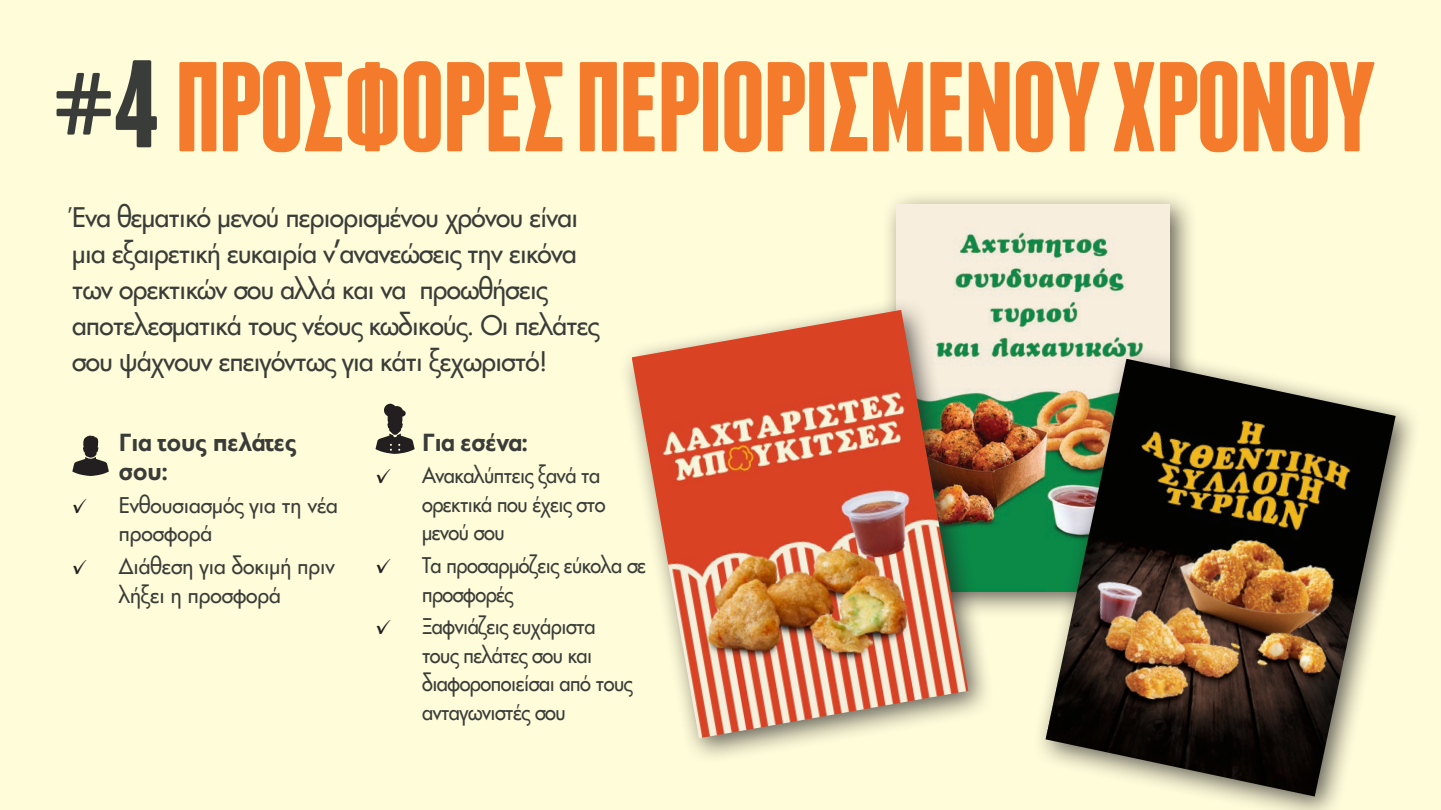
<style>
.page{position:relative;width:1441px;height:810px;background:#fff}
.page>*{position:absolute;margin:0;border:0;box-sizing:border-box;transform-origin:0 0}
.t1{font:127.5px "Franchise New";letter-spacing:-.03em;color:#f47b2c}
.t2{font:700 124.35px "Franchise";color:#393c38}
.t3{font:30px/36px "Brother 1816";letter-spacing:-.02em;color:#393c38}
.t4{font:24px/28.5px "Brother 1816";letter-spacing:-.02em;color:#393c38;scale:.95 1}
.t5{font:24px/28.8px "Brother 1816";color:#393c38}
.t6{font:700 24px/28.8px "Brother 1816";color:#393c38}
.s1{font-family:"PF Agora Slab Pro";font-size:21px;color:#231f20}
</style>
<div class="page">
<div style="left:0;top:0;width:1440px;height:810px;background:#fffcda"></div>
<svg style="left:72px;top:435px;width:37px;height:41px"></svg>
<svg style="left:375px;top:404px;width:39px;height:50px"></svg>
<div style="left:881px;top:190px;width:317px;height:429px;background:#231f20;opacity:.7"></div>
<img style="left:896px;top:204px;width:273px;height:387px">
<div style="left:619px;top:297px;width:375px;height:468px;background:#231f20;opacity:.7"></div>
<img style="left:631px;top:310px;width:337px;height:428px">
<div style="left:1032px;top:346px;width:389px;height:464px;background:#231f20;opacity:.7"></div>
<img style="left:1045px;top:359px;width:350px;height:438px">
<p class="t2" style="left:54px;top:46px;width:109px">#4</p>
<p class="t1" style="left:175px;top:43px;width:1202px">ΠΡΟΣΦΟΡΕΣ ΠΕΡΙΟΡΙΣΜΕΝΟΥ ΧΡΟΝΟΥ</p>
<p class="t3" style="left:72px;top:197px;width:528px">Ένα θεματικό μενού περιορισμένου χρόνου είναι μια εξαιρετική ευκαιρία ν’ανανεώσεις την εικόνα των ορεκτικών σου αλλά και να προωθήσεις αποτελεσματικά τους νέους κωδικούς. Οι πελάτες σου ψάχνουν επειγόντως για κάτι ξεχωριστό!</p>
<p class="t6" style="left:119px;top:427px;width:179px">Για τους πελάτες σου:</p>
<p class="t5" style="left:119px;top:489px;width:220px;text-indent:-47px"><span class="s1">✓</span> Ενθουσιασμός για τη νέα προσφορά</p>
<p class="t5" style="left:72px;top:550px;width:264px;text-align:center"><span class="s1">✓</span> Διάθεση για δοκιμή πριν λήξει η προσφορά</p>
<p class="t6" style="left:422px;top:427px;width:107px">Για εσένα:</p>
<p class="t4" style="left:422px;top:460px;width:195px;text-indent:-46px"><span class="s1">✓</span> Ανακαλύπτεις ξανά τα ορεκτικά που έχεις στο μενού σου</p>
<p class="t4" style="left:422px;top:549px;width:237px;text-indent:-46px"><span class="s1">✓</span> Τα προσαρμόζεις εύκολα σε προσφορές</p>
<p class="t4" style="left:422px;top:611px;width:223px;text-indent:-46px"><span class="s1">✓</span> Ξαφνιάζεις ευχάριστα τους πελάτες σου και διαφοροποιείσαι από τους ανταγωνιστές σου</p>
</div>
